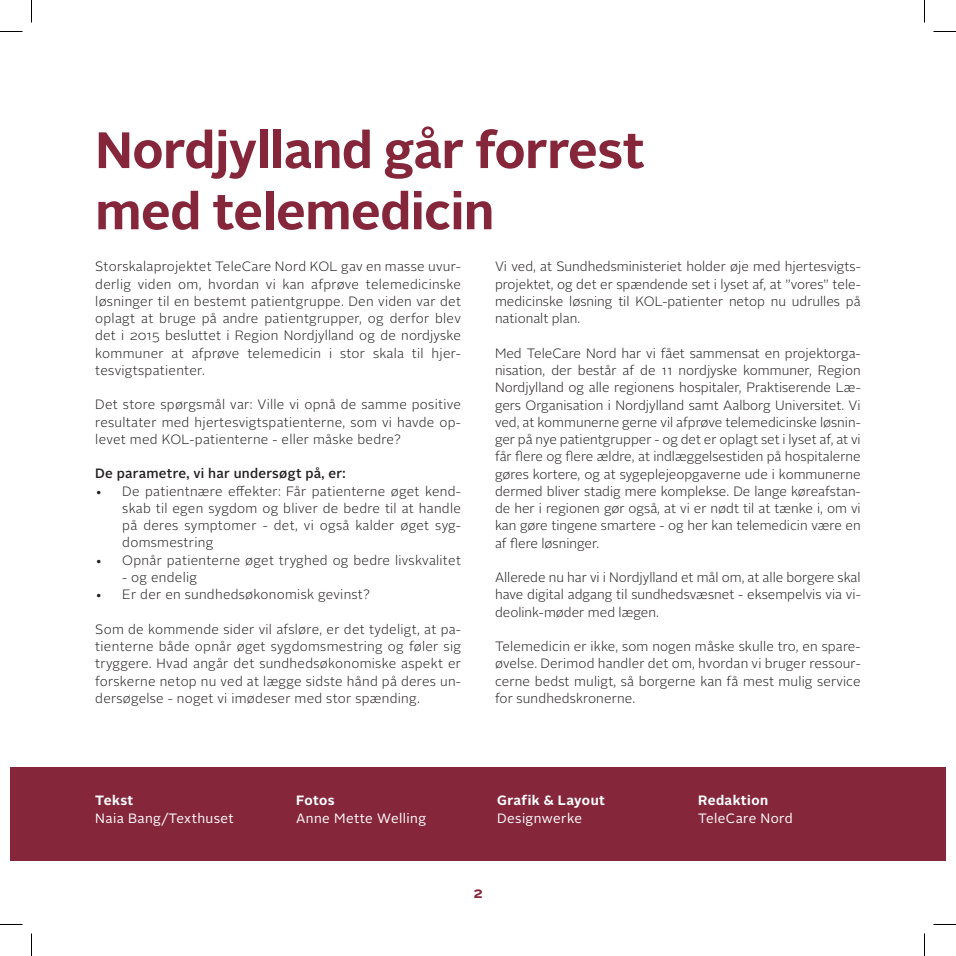
<style>
.page{position:relative;width:956px;height:956px;background:#fff}
.page>*{position:absolute;margin:0;border:0;box-sizing:border-box;transform-origin:0 0}
.t1{font:700 51px/61.2px "Alright Sans";letter-spacing:-.01em;color:#85263b}
.t2{font:700 15px "Alright Sans";color:#85263b}
.t3{font:300 13.5px/17.2px "Alright Sans";letter-spacing:.015em;color:#231f20;text-align:justify}
.t4{font:13.5px "Alright Sans";letter-spacing:.03em;color:#fff}
.t5{font:500 13.5px "Alright Sans";letter-spacing:.02em;color:#231f20}
.t6{font:700 13.5px "Alright Sans";letter-spacing:.03em;color:#fff}
</style>
<div class="page">
<div style="left:10px;top:767px;width:936px;height:94px;background:#85263b"></div>
<svg style="left:0;top:31px;width:22px;height:1px"></svg>
<svg style="left:933px;top:31px;width:23px;height:1px"></svg>
<svg style="left:0;top:924px;width:22px;height:1px"></svg>
<svg style="left:933px;top:924px;width:23px;height:1px"></svg>
<svg style="left:31px;top:0;width:1px;height:23px"></svg>
<svg style="left:31px;top:933px;width:1px;height:23px"></svg>
<svg style="left:924px;top:0;width:1px;height:23px"></svg>
<svg style="left:924px;top:933px;width:1px;height:23px"></svg>
<h1 class="t1" style="left:95px;top:120px;width:551px">Nordjylland går forrest med telemedicin</h1>
<p class="t3" style="left:95px;top:258px;width:367px">Storskalaprojektet TeleCare Nord KOL gav en masse uvur&shy;derlig viden om, hvordan vi kan afprøve telemedicinske løsninger til en bestemt patientgruppe. Den viden var det oplagt at bruge på andre patientgrupper, og derfor blev det i 2015 besluttet i Region Nordjylland og de nordjyske kommuner at afprøve telemedicin i stor skala til hjer&shy;tesvigtspatienter.</p>
<p class="t3" style="left:95px;top:396px;width:367px">Det store spørgsmål var: Ville vi opnå de samme positive resultater med hjertesvigtspatienterne, som vi havde op&shy;levet med KOL-patienterne - eller måske bedre?</p>
<p class="t5" style="left:95px;top:464px;width:252px">De parametre, vi har undersøgt på, er:</p>
<p class="t3" style="left:122px;top:483px;width:340px;text-indent:-27px">• De patientnære effekter: Får patienterne øget kend&shy;skab til egen sygdom og bliver de bedre til at handle på deres symptomer - det, vi også kalder øget syg&shy;domsmestring</p>
<p class="t3" style="left:95px;top:552px;width:367px">• Opnår patienterne øget tryghed og bedre livskvalitet</p>
<p class="t3" style="left:122px;top:569px;width:76px">- og endelig</p>
<p class="t3" style="left:95px;top:586px;width:276px">• Er der en sundhedsøkonomisk gevinst?</p>
<p class="t3" style="left:95px;top:621px;width:367px">Som de kommende sider vil afsløre, er det tydeligt, at pa&shy;tienterne både opnår øget sygdomsmestring og føler sig tryggere. Hvad angår det sundhedsøkonomiske aspekt er forskerne netop nu ved at lægge sidste hånd på deres un&shy;dersøgelse - noget vi imødeser med stor spænding.</p>
<p class="t3" style="left:495px;top:258px;width:367px">Vi ved, at Sundhedsministeriet holder øje med hjertesvigts&shy;projektet, og det er spændende set i lyset af, at ”vores” tele&shy;medicinske løsning til KOL-patienter netop nu udrulles på nationalt plan.</p>
<p class="t3" style="left:495px;top:345px;width:367px">Med TeleCare Nord har vi fået sammensat en projektorga&shy;nisation, der består af de 11 nordjyske kommuner, Region Nordjylland og alle regionens hospitaler, Praktiserende Læ&shy;gers Organisation i Nordjylland samt Aalborg Universitet. Vi ved, at kommunerne gerne vil afprøve telemedicinske løsnin&shy;ger på nye patientgrupper - og det er oplagt set i lyset af, at vi får flere og flere ældre, at indlæggelsestiden på hospitalerne gøres kortere, og at sygeplejeopgaverne ude i kommunerne dermed bliver stadig mere komplekse. De lange køreafstan&shy;de her i regionen gør også, at vi er nødt til at tænke i, om vi kan gøre tingene smartere - og her kan telemedicin være en af flere løsninger.</p>
<p class="t3" style="left:495px;top:569px;width:367px">Allerede nu har vi i Nordjylland et mål om, at alle borgere skal have digital adgang til sundhedsvæsnet - eksempelvis via vi&shy;deolink-møder med lægen.</p>
<p class="t3" style="left:495px;top:638px;width:367px">Telemedicin er ikke, som nogen måske skulle tro, en spare&shy;øvelse. Derimod handler det om, hvordan vi bruger ressour&shy;cerne bedst muligt, så borgerne kan få mest mulig service for sundhedskronerne.</p>
<p class="t6" style="left:95px;top:791px;width:40px">Tekst</p>
<p class="t4" style="left:95px;top:809px;width:140px">Naia Bang/Texthuset</p>
<p class="t6" style="left:296px;top:791px;width:40px">Fotos</p>
<p class="t4" style="left:296px;top:809px;width:131px">Anne Mette Welling</p>
<p class="t6" style="left:497px;top:791px;width:109px">Grafik &amp; Layout</p>
<p class="t4" style="left:497px;top:809px;width:86px">Designwerke</p>
<p class="t2" style="left:473px;top:882px;width:11px">2</p>
<p class="t6" style="left:698px;top:791px;width:72px">Redaktion</p>
<p class="t4" style="left:698px;top:809px;width:96px">TeleCare Nord</p>
</div>
